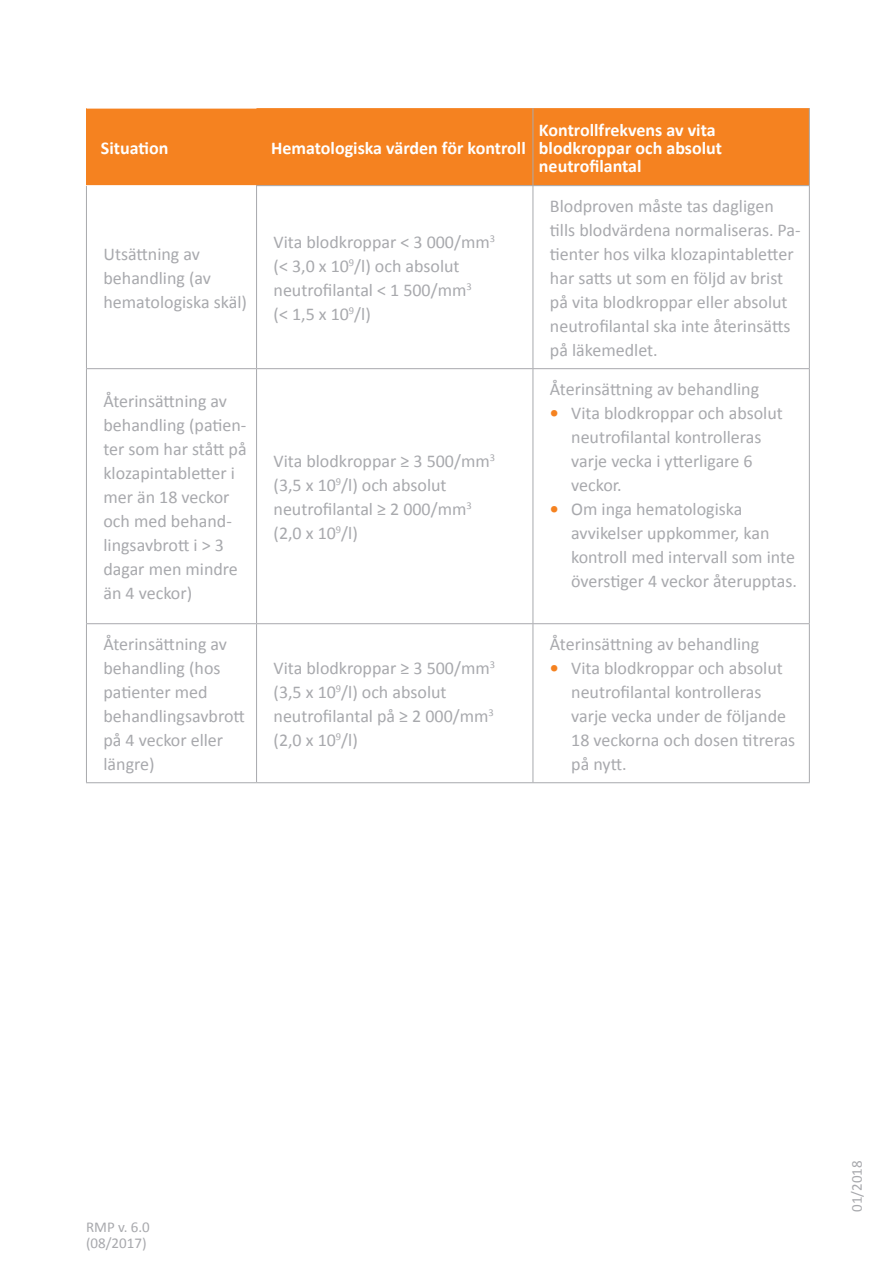
<style>
.page{position:relative;width:893px;height:1263px;background:#fff}
.page>*{position:absolute;margin:0;border:0;box-sizing:border-box;transform-origin:0 0}
.t1{font:18px/24px "Calibri";color:#a8a9ad}
.t2{font:700 18px/18px "Calibri";color:#fff}
.t3{font:15px/16.5px "Calibri";color:#a8a9ad}
.s1{font-weight:700;color:#f58220}
</style>
<div class="page">
<div style="left:86px;top:108px;width:171px;height:78px;background:#f58220"></div>
<div style="left:257px;top:108px;width:552px;height:77px;background:#f58220"></div>
<hr style="left:86px;top:185px;width:170px;height:1px;background:#fff">
<hr style="left:256px;top:185px;width:277px;height:1px;background:#a8a9ad">
<hr style="left:533px;top:185px;width:277px;height:1px;background:#a8a9ad">
<hr style="left:257px;top:368px;width:276px;height:1px;background:#a8a9ad">
<hr style="left:533px;top:368px;width:277px;height:1px;background:#a8a9ad">
<hr style="left:257px;top:623px;width:276px;height:1px;background:#a8a9ad">
<hr style="left:533px;top:623px;width:277px;height:1px;background:#a8a9ad">
<hr style="left:257px;top:782px;width:276px;height:1px;background:#a8a9ad">
<hr style="left:533px;top:782px;width:277px;height:1px;background:#a8a9ad">
<hr style="left:533px;top:108px;width:1px;height:77px;background:#a8a9ad">
<hr style="left:809px;top:186px;width:1px;height:182px;background:#a8a9ad">
<hr style="left:809px;top:369px;width:1px;height:254px;background:#a8a9ad">
<hr style="left:809px;top:624px;width:1px;height:158px;background:#a8a9ad">
<hr style="left:809px;top:108px;width:1px;height:77px;background:#a8a9ad">
<hr style="left:86px;top:108px;width:171px;height:1px;background:#fff">
<hr style="left:533px;top:186px;width:1px;height:182px;background:#a8a9ad">
<hr style="left:533px;top:369px;width:1px;height:254px;background:#a8a9ad">
<hr style="left:533px;top:624px;width:1px;height:158px;background:#a8a9ad">
<hr style="left:86px;top:186px;width:1px;height:182px;background:#a8a9ad">
<hr style="left:256px;top:186px;width:1px;height:182px;background:#a8a9ad">
<hr style="left:86px;top:369px;width:1px;height:254px;background:#a8a9ad">
<hr style="left:256px;top:369px;width:1px;height:254px;background:#a8a9ad">
<hr style="left:86px;top:624px;width:1px;height:158px;background:#a8a9ad">
<hr style="left:256px;top:624px;width:1px;height:158px;background:#a8a9ad">
<hr style="left:86px;top:368px;width:171px;height:1px;background:#a8a9ad">
<hr style="left:86px;top:623px;width:171px;height:1px;background:#a8a9ad">
<hr style="left:86px;top:782px;width:171px;height:1px;background:#a8a9ad">
<p class="t2" style="left:101px;top:138px;width:69px">Situation</p>
<p class="t2" style="left:271px;top:138px;width:256px">Hematologiska värden för kontroll</p>
<p class="t1" style="left:103px;top:241px;width:145px">Utsättning av behandling (av hematologiska skäl)</p>
<p class="t1" style="left:103px;top:388px;width:145px">Återinsättning av behandling (patien&shy;ter som har stått på klozapintabletter i mer än 18 veckor och med behand&shy;lingsavbrott i &gt; 3 dagar men mindre än 4 veckor)</p>
<p class="t1" style="left:103px;top:631px;width:143px">Återinsättning av behandling (hos patienter med behandlingsavbrott på 4 veckor eller längre)</p>
<p class="t1" style="left:274px;top:229px;width:223px">Vita blodkroppar &lt; 3 000/mm<sup>3 </sup>(&lt; 3,0 x 10<sup>9</sup>/l) och absolut neutrofilantal &lt; 1 500/mm<sup>3<br></sup>(&lt; 1,5 x 10<sup>9</sup>/l)</p>
<p class="t1" style="left:274px;top:448px;width:223px">Vita blodkroppar ≥ 3 500/mm<sup>3 </sup>(3,5 x 10<sup>9</sup>/l) och absolut neutrofilantal ≥ 2 000/mm<sup>3 </sup>(2,0 x 10<sup>9</sup>/l)</p>
<p class="t1" style="left:274px;top:655px;width:223px">Vita blodkroppar ≥ 3 500/mm<sup>3 </sup>(3,5 x 10<sup>9</sup>/l) och absolut neutrofilantal på ≥ 2 000/mm<sup>3 </sup>(2,0 x 10<sup>9</sup>/l)</p>
<p class="t2" style="left:539px;top:120px;width:185px">Kontrollfrekvens av vita blodkroppar och absolut neutrofilantal</p>
<p class="t1" style="left:550px;top:193px;width:252px">Blodproven måste tas dagligen tills blodvärdena normaliseras. Pa&shy;tienter hos vilka klozapintabletter har satts ut som en följd av brist på vita blodkroppar eller absolut neutrofilantal ska inte återinsätts på läkemedlet.</p>
<p class="t1" style="left:550px;top:376px;width:211px">Återinsättning av behandling</p>
<p class="t1" style="left:571px;top:400px;width:213px;text-indent:-21px"><span class="s1">•</span> Vita blodkroppar och absolut neutrofilantal kontrolleras varje vecka i ytterligare 6 veckor.</p>
<p class="t1" style="left:571px;top:496px;width:227px;text-indent:-21px"><span class="s1">•</span> Om inga hematologiska avvikelser uppkommer, kan kontroll med intervall som inte överstiger 4 veckor återupptas.</p>
<p class="t1" style="left:550px;top:631px;width:211px">Återinsättning av behandling</p>
<p class="t1" style="left:571px;top:655px;width:226px;text-indent:-21px"><span class="s1">•</span> Vita blodkroppar och absolut neutrofilantal kontrolleras varje vecka under de följande<br>18 veckorna och dosen titreras på nytt.</p>
<p class="t3" style="left:86px;top:1218px;width:65px">RMP v. 6.0 (08/2017)</p>
<p class="t3" style="left:848px;top:1212px;width:53px;rotate:-90deg">01/2018</p>
</div>
